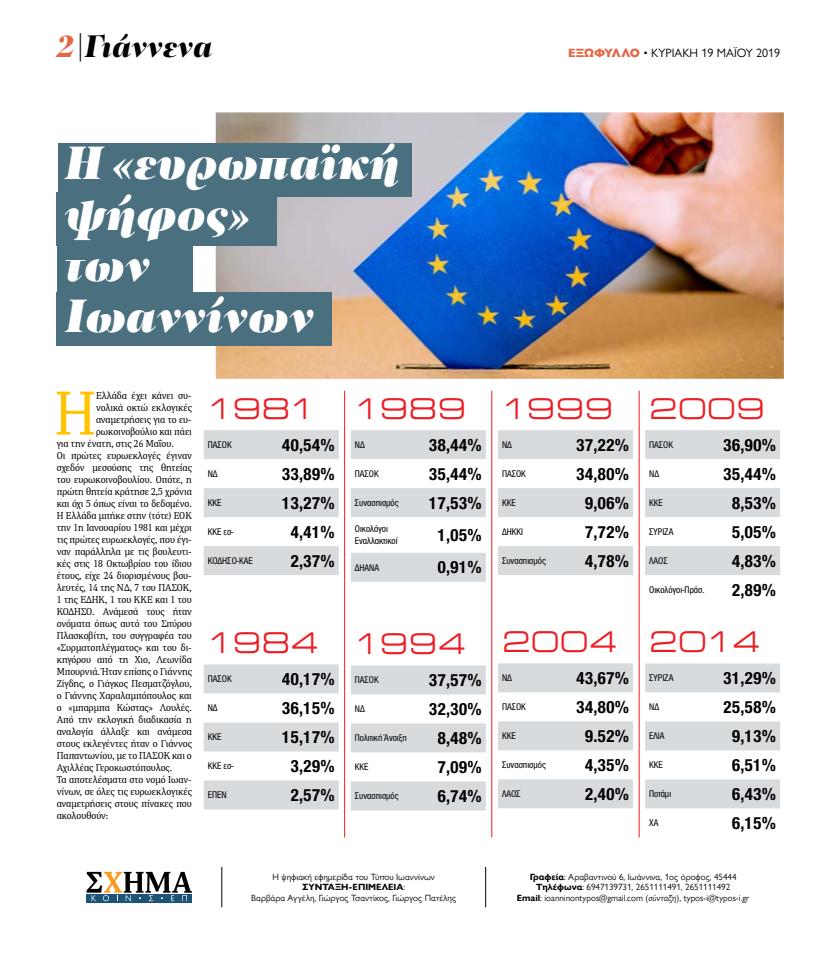
<style>
.page{position:relative;width:823px;height:964px;background:#fff}
.page>*{position:absolute;margin:0;border:0;box-sizing:border-box;transform-origin:0 0}
.t1{font:61.7px "PFDIN Serif";color:#ffc300}
.t2{font:italic 48px/51px "PF Regal Display Pro U Black";color:#fff}
.t3{font:italic 900 32px "PF Regal Display Pro";color:#000}
.t4{font:300 30px "PF Euroset";color:#ed1d24}
.t5{font:700 18px "CF Helvetica Cond";color:#000}
.t6{font:12px "Gill Sans Nova";color:#000}
.t7{font:10px "PFDIN Serif";color:#000}
.t8{font:10px/12px "CF Helvetica Cond";color:#000}
.t9{font:9px/10.8px "Gill Sans Nova";color:#000;text-align:center}
.s1{color:#e46644}
.s2{font-weight:800;color:#e46644}
.s3{font-weight:700}
.s4{font-style:italic}
</style>
<div class="page">
<img style="left:215px;top:112px;width:568px;height:267px">
<div style="left:58px;top:143px;width:353px;height:54px;background:#4a7080"></div>
<div style="left:57px;top:192px;width:220px;height:54px;background:#4a7080"></div>
<div style="left:57px;top:246px;width:135px;height:53px;background:#4a7080"></div>
<div style="left:57px;top:292px;width:275px;height:54px;background:#4a7080"></div>
<hr style="left:221px;top:867px;width:1px;height:40px;background:#000">
<hr style="left:485px;top:867px;width:1px;height:40px;background:#000">
<div style="left:86px;top:894px;width:106px;height:8px;background:#1c5379"></div>
<svg style="left:86px;top:872px;width:106px;height:29px"></svg>
<svg style="left:204px;top:430px;width:134px;height:379px"></svg>
<svg style="left:351px;top:430px;width:134px;height:380px"></svg>
<svg style="left:498px;top:430px;width:134px;height:378px"></svg>
<svg style="left:645px;top:430px;width:134px;height:378px"></svg>
<hr style="left:344px;top:391px;width:1px;height:446px;background:#ed1d24">
<hr style="left:491px;top:391px;width:1px;height:446px;background:#ed1d24">
<hr style="left:638px;top:391px;width:1px;height:446px;background:#ed1d24">
<h3 class="t3" style="left:57px;top:26px;width:157px"><span class="s1">2</span>|Γιάννενα</h3>
<p class="t6" style="left:568px;top:45px;width:213px"><span class="s2">ΕΞΩΦΥΛΛΟ</span> • ΚΥΡΙΑΚΗ 19 ΜΑΪΟΥ 2019</p>
<h2 class="t2" style="left:65px;top:139px;width:335px">Η «ευρωπαϊκή ψήφος»<br>των<br>Ιωαννίνων</h2>
<h1 class="t1" style="left:54px;top:375px;width:43px">Η</h1>
<p class="t7" style="left:96px;top:389px;width:97px">Ελλάδα έχει κάνει συ-</p>
<p class="t7" style="left:96px;top:401px;width:97px">νολικά οκτώ εκλογικές</p>
<p class="t7" style="left:96px;top:413px;width:97px">αναμετρήσεις για το ευ-</p>
<p class="t7" style="left:96px;top:425px;width:97px">ρωκοινοβούλιο και πάει</p>
<p class="t7" style="left:57px;top:437px;width:118px">για την ένατη, στις 26 Μαΐου.</p>
<p class="t7" style="left:57px;top:449px;width:136px">Οι πρώτες ευρωεκλογές έγιναν</p>
<p class="t7" style="left:57px;top:461px;width:136px">σχεδόν μεσούσης της θητείας</p>
<p class="t7" style="left:57px;top:473px;width:136px">του ευρωκοινοβουλίου. Οπότε, η</p>
<p class="t7" style="left:57px;top:485px;width:136px">πρώτη θητεία κράτησε 2,5 χρόνια</p>
<p class="t7" style="left:57px;top:497px;width:136px">και όχι 5 όπως είναι το δεδομένο.</p>
<p class="t7" style="left:57px;top:509px;width:136px">Η Ελλάδα μπήκε στην (τότε) ΕΟΚ</p>
<p class="t7" style="left:57px;top:521px;width:136px">την 1η Ιανουαρίου 1981 και μέχρι</p>
<p class="t7" style="left:57px;top:533px;width:136px">τις πρώτες ευρωεκλογές, που έγι-</p>
<p class="t7" style="left:57px;top:545px;width:136px">ναν παράλληλα με τις βουλευτι-</p>
<p class="t7" style="left:57px;top:557px;width:136px">κές στις 18 Οκτωβρίου του ίδιου</p>
<p class="t7" style="left:57px;top:569px;width:136px">έτους, είχε 24 διορισμένους βου-</p>
<p class="t7" style="left:57px;top:581px;width:136px">λευτές, 14 της ΝΔ, 7 του ΠΑΣΟΚ,</p>
<p class="t7" style="left:57px;top:593px;width:136px">1 της ΕΔΗΚ, 1 του ΚΚΕ και 1 του</p>
<p class="t7" style="left:57px;top:605px;width:136px">ΚΟΔΗΣΟ. Ανάμεσά τους ήταν</p>
<p class="t7" style="left:57px;top:617px;width:136px">ονόματα όπως αυτό του Σπύρου</p>
<p class="t7" style="left:57px;top:629px;width:136px">Πλασκοβίτη, του συγγραφέα του</p>
<p class="t7" style="left:57px;top:641px;width:136px">«Συρματοπλέγματος» και του δι-</p>
<p class="t7" style="left:57px;top:653px;width:136px">κηγόρου από τη Χιο, Λεωνίδα</p>
<p class="t7" style="left:57px;top:665px;width:136px">Μπουρνιά. Ήταν επίσης ο Γιάννης</p>
<p class="t7" style="left:57px;top:677px;width:136px">Ζίγδης, ο Γιάγκος Πεσματζόγλου,</p>
<p class="t7" style="left:57px;top:689px;width:136px">ο Γιάννης Χαραλαμπόπουλος και</p>
<p class="t7" style="left:57px;top:701px;width:136px">ο «μπαρμπα Κώστας» Λουλές.</p>
<p class="t7" style="left:57px;top:713px;width:136px">Από την εκλογική διαδικασία η</p>
<p class="t7" style="left:57px;top:725px;width:136px">αναλογία άλλαξε και ανάμεσα</p>
<p class="t7" style="left:57px;top:737px;width:136px">στους εκλεγέντες ήταν ο Γιάννος</p>
<p class="t7" style="left:57px;top:749px;width:136px">Παπαντωνίου, με το ΠΑΣΟΚ και ο</p>
<p class="t7" style="left:57px;top:761px;width:117px">Αχιλλέας Γεροκωστόπουλος.</p>
<p class="t7" style="left:57px;top:773px;width:136px">Τα αποτελέσματα στο νομό Ιωαν-</p>
<p class="t7" style="left:57px;top:785px;width:136px">νίνων, σε όλες τις ευρωεκλογικές</p>
<p class="t7" style="left:57px;top:797px;width:136px">αναμετρήσεις στους πίνακες που</p>
<p class="t7" style="left:57px;top:809px;width:53px">ακολουθούν:</p>
<h3 class="t4" style="left:208px;top:389px;width:109px">1981</h3>
<p class="t8" style="left:208px;top:438px;width:25px">ΠΑΣΟΚ</p>
<h3 class="t5" style="left:281px;top:435px;width:54px">40,54%</h3>
<p class="t8" style="left:208px;top:467px;width:11px">ΝΔ</p>
<h3 class="t5" style="left:281px;top:464px;width:54px">33,89%</h3>
<p class="t8" style="left:208px;top:496px;width:15px">ΚΚΕ</p>
<h3 class="t5" style="left:281px;top:493px;width:54px">13,27%</h3>
<p class="t8" style="left:208px;top:525px;width:27px">ΚΚΕ εσ-</p>
<h3 class="t5" style="left:290px;top:522px;width:46px">4,41%</h3>
<p class="t8" style="left:208px;top:554px;width:47px">ΚΟΔΗΣΟ-ΚΑΕ</p>
<h3 class="t5" style="left:290px;top:551px;width:46px">2,37%</h3>
<h3 class="t4" style="left:208px;top:623px;width:113px">1984</h3>
<p class="t8" style="left:208px;top:673px;width:25px">ΠΑΣΟΚ</p>
<h3 class="t5" style="left:281px;top:669px;width:54px">40,17%</h3>
<p class="t8" style="left:208px;top:702px;width:11px">ΝΔ</p>
<h3 class="t5" style="left:281px;top:698px;width:54px">36,15%</h3>
<p class="t8" style="left:208px;top:731px;width:15px">ΚΚΕ</p>
<h3 class="t5" style="left:281px;top:727px;width:54px">15,17%</h3>
<p class="t8" style="left:208px;top:760px;width:27px">ΚΚΕ εσ-</p>
<h3 class="t5" style="left:290px;top:756px;width:46px">3,29%</h3>
<p class="t8" style="left:208px;top:789px;width:20px">ΕΠΕΝ</p>
<h3 class="t5" style="left:290px;top:785px;width:46px">2,57%</h3>
<h3 class="t4" style="left:354px;top:389px;width:113px">1989</h3>
<p class="t8" style="left:354px;top:438px;width:11px">ΝΔ</p>
<h3 class="t5" style="left:428px;top:435px;width:54px">38,44%</h3>
<p class="t8" style="left:354px;top:467px;width:25px">ΠΑΣΟΚ</p>
<h3 class="t5" style="left:428px;top:464px;width:54px">35,44%</h3>
<p class="t8" style="left:354px;top:496px;width:45px">Συνασπισμός</p>
<h3 class="t5" style="left:428px;top:493px;width:54px">17,53%</h3>
<p class="t8" style="left:354px;top:523px;width:44px">Οικολόγοι<br>Εναλλακτικοί</p>
<h3 class="t5" style="left:437px;top:525px;width:46px">1,05%</h3>
<p class="t8" style="left:354px;top:561px;width:26px">ΔΗΑΝΑ</p>
<h3 class="t5" style="left:437px;top:558px;width:46px">0,91%</h3>
<h3 class="t4" style="left:354px;top:624px;width:113px">1994</h3>
<p class="t8" style="left:354px;top:674px;width:25px">ΠΑΣΟΚ</p>
<h3 class="t5" style="left:428px;top:670px;width:54px">37,57%</h3>
<p class="t8" style="left:354px;top:703px;width:11px">ΝΔ</p>
<h3 class="t5" style="left:428px;top:699px;width:54px">32,30%</h3>
<p class="t8" style="left:354px;top:732px;width:53px">Πολιτική Άνοιξη</p>
<h3 class="t5" style="left:437px;top:728px;width:46px">8,48%</h3>
<p class="t8" style="left:354px;top:761px;width:15px">ΚΚΕ</p>
<h3 class="t5" style="left:437px;top:757px;width:46px">7,09%</h3>
<p class="t8" style="left:354px;top:790px;width:45px">Συνασπισμός</p>
<h3 class="t5" style="left:437px;top:786px;width:46px">6,74%</h3>
<h3 class="t4" style="left:501px;top:389px;width:113px">1999</h3>
<p class="t8" style="left:501px;top:438px;width:11px">ΝΔ</p>
<h3 class="t5" style="left:575px;top:435px;width:54px">37,22%</h3>
<p class="t8" style="left:501px;top:467px;width:25px">ΠΑΣΟΚ</p>
<h3 class="t5" style="left:575px;top:464px;width:54px">34,80%</h3>
<p class="t8" style="left:501px;top:496px;width:15px">ΚΚΕ</p>
<h3 class="t5" style="left:584px;top:493px;width:46px">9,06%</h3>
<p class="t8" style="left:501px;top:525px;width:22px">ΔΗΚΚΙ</p>
<h3 class="t5" style="left:584px;top:522px;width:46px">7,72%</h3>
<p class="t8" style="left:501px;top:554px;width:45px">Συνασπισμός</p>
<h3 class="t5" style="left:584px;top:551px;width:46px">4,78%</h3>
<h3 class="t4" style="left:501px;top:622px;width:117px">2004</h3>
<p class="t8" style="left:501px;top:672px;width:11px">ΝΔ</p>
<h3 class="t5" style="left:575px;top:668px;width:54px">43,67%</h3>
<p class="t8" style="left:501px;top:701px;width:25px">ΠΑΣΟΚ</p>
<h3 class="t5" style="left:575px;top:697px;width:54px">34,80%</h3>
<p class="t8" style="left:501px;top:730px;width:15px">ΚΚΕ</p>
<h3 class="t5" style="left:584px;top:726px;width:46px">9.52%</h3>
<p class="t8" style="left:501px;top:759px;width:45px">Συνασπισμός</p>
<h3 class="t5" style="left:584px;top:755px;width:46px">4,35%</h3>
<p class="t8" style="left:501px;top:788px;width:20px">ΛΑΟΣ</p>
<h3 class="t5" style="left:584px;top:784px;width:46px">2,40%</h3>
<h3 class="t4" style="left:648px;top:389px;width:117px">2009</h3>
<p class="t8" style="left:648px;top:438px;width:25px">ΠΑΣΟΚ</p>
<h3 class="t5" style="left:722px;top:435px;width:54px">36,90%</h3>
<p class="t8" style="left:648px;top:467px;width:11px">ΝΔ</p>
<h3 class="t5" style="left:722px;top:464px;width:54px">35,44%</h3>
<p class="t8" style="left:648px;top:496px;width:15px">ΚΚΕ</p>
<h3 class="t5" style="left:731px;top:493px;width:46px">8,53%</h3>
<p class="t8" style="left:648px;top:525px;width:26px">ΣΥΡΙΖΑ</p>
<h3 class="t5" style="left:731px;top:522px;width:46px">5,05%</h3>
<p class="t8" style="left:648px;top:554px;width:20px">ΛΑΟΣ</p>
<h3 class="t5" style="left:731px;top:551px;width:46px">4,83%</h3>
<p class="t8" style="left:648px;top:583px;width:57px">Οικολόγοι-Πράσ.</p>
<h3 class="t5" style="left:731px;top:580px;width:46px">2,89%</h3>
<h3 class="t4" style="left:648px;top:622px;width:113px">2014</h3>
<p class="t8" style="left:648px;top:672px;width:26px">ΣΥΡΙΖΑ</p>
<h3 class="t5" style="left:722px;top:668px;width:54px">31,29%</h3>
<p class="t8" style="left:648px;top:701px;width:11px">ΝΔ</p>
<h3 class="t5" style="left:722px;top:697px;width:54px">25,58%</h3>
<p class="t8" style="left:648px;top:730px;width:17px">ΕΛΙΑ</p>
<h3 class="t5" style="left:731px;top:726px;width:46px">9,13%</h3>
<p class="t8" style="left:648px;top:759px;width:15px">ΚΚΕ</p>
<h3 class="t5" style="left:731px;top:755px;width:46px">6,51%</h3>
<p class="t8" style="left:648px;top:788px;width:24px">Ποτάμι</p>
<h3 class="t5" style="left:731px;top:784px;width:46px">6,43%</h3>
<p class="t8" style="left:648px;top:817px;width:11px">ΧΑ</p>
<h3 class="t5" style="left:731px;top:813px;width:46px">6,15%</h3>
<p class="t9" style="left:251px;top:871px;width:206px">Η ψηφιακή εφημερίδα του Τύπου Ιωαννίνων<br><span class="s3">ΣΎΝΤΑΞΗ-ΕΠΙΜΈΛΕΙΑ</span>:<br>Βαρβάρα Αγγέλη, Γιώργος Τσαντίκος, Γιώργος Πατέλης</p>
<p class="t9" style="left:516px;top:871px;width:234px"><span class="s3">Γραφεία</span>: Αραβαντινού 6, Ιωάννινα, 1ος όροφος, 45444<br><span class="s3">Tηλέφωνα</span>: 6947139731, 2651111491, 2651111492<br><span class="s3">Email</span>: ioanninontypos@gmail.com (<span class="s4">σύνταξη</span>), typos-i@typos-i.gr</p>
</div>
